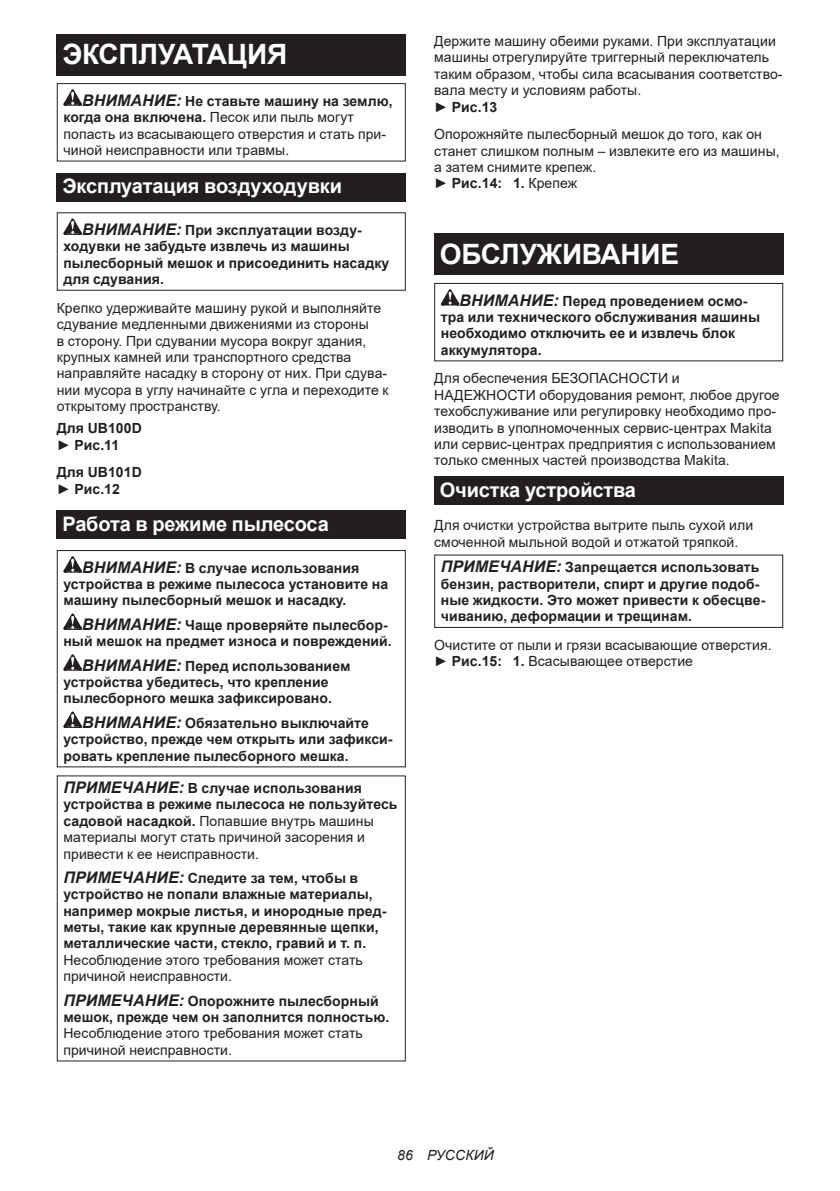
<style>
.page{position:relative;width:840px;height:1191px;background:#fff}
.page>*{position:absolute;margin:0;border:0;box-sizing:border-box;transform-origin:0 0}
.t1{font:700 28px "Arial";letter-spacing:-.01em;color:#fff}
.t2{font:700 20px "Arial";letter-spacing:-.01em;color:#fff}
.t3{font:14px/16.4px "Arial";letter-spacing:.005em;color:#231f20}
.t4{font:700 14px/16.4px "Arial";letter-spacing:.005em;color:#231f20}
.t5{font:italic 14px "Arial";letter-spacing:.005em;color:#231f20}
.s1{font-weight:700;font-style:italic;font-size:16px}
.s2{font-weight:700}
.s3{font-style:italic;font-size:16px}
.s4{font-weight:400}
</style>
<div class="page">
<div style="left:57px;top:34px;width:348px;height:41px;background:#231f20"></div>
<svg style="left:63px;top:89px;width:19px;height:17px"></svg>
<div style="left:57px;top:83px;width:348px;height:79px;border:1px solid #231f20"></div>
<div style="left:57px;top:173px;width:348px;height:28px;background:#231f20"></div>
<svg style="left:63px;top:218px;width:19px;height:17px"></svg>
<div style="left:57px;top:212px;width:348px;height:79px;border:1px solid #231f20"></div>
<div style="left:57px;top:510px;width:348px;height:29px;background:#231f20"></div>
<svg style="left:63px;top:556px;width:19px;height:16px"></svg>
<svg style="left:63px;top:613px;width:19px;height:17px"></svg>
<svg style="left:63px;top:654px;width:19px;height:16px"></svg>
<svg style="left:63px;top:711px;width:19px;height:17px"></svg>
<div style="left:57px;top:550px;width:348px;height:217px;border:1px solid #231f20"></div>
<div style="left:434px;top:234px;width:348px;height:41px;background:#231f20"></div>
<svg style="left:440px;top:289px;width:19px;height:16px"></svg>
<div style="left:434px;top:283px;width:348px;height:78px;border:1px solid #231f20"></div>
<div style="left:434px;top:477px;width:348px;height:28px;background:#231f20"></div>
<div style="left:434px;top:554px;width:348px;height:74px;border:1px solid #231f20"></div>
<h1 class="t1" style="left:62px;top:34px;width:226px">ЭКСПЛУАТАЦИЯ</h1>
<p class="t3" style="left:63px;top:92px;width:330px;text-indent:19px"><span class="s1">ВНИМАНИЕ:</span> <span class="s2">Не ставьте машину на землю, когда она включена.</span> Песок или пыль могут попасть из всасывающего отверстия и стать при&shy;чиной неисправности или травмы.</p>
<h2 class="t2" style="left:62px;top:172px;width:281px">Эксплуатация воздуходувки</h2>
<p class="t4" style="left:63px;top:222px;width:327px;text-indent:19px"><span class="s3">ВНИМАНИЕ:</span> При эксплуатации возду&shy;ходувки не забудьте извлечь из машины пылесборный мешок и присоединить насадку для сдувания.</p>
<p class="t3" style="left:57px;top:299px;width:333px">Крепко удерживайте машину рукой и выполняйте сдувание медленными движениями из стороны<br>в сторону. При сдувании мусора вокруг здания, крупных камней или транспортного средства направляйте насадку в сторону от них. При сдува&shy;нии мусора в углу начинайте с угла и переходите к открытому пространству.</p>
<p class="t4" style="left:57px;top:420px;width:86px">Для UB100D <span class="s4">►</span> Рис.11</p>
<p class="t4" style="left:57px;top:464px;width:86px">Для UB101D <span class="s4">►</span> Рис.12</p>
<h2 class="t2" style="left:62px;top:509px;width:268px">Работа в режиме пылесоса</h2>
<p class="t4" style="left:63px;top:560px;width:326px;text-indent:19px"><span class="s3">ВНИМАНИЕ:</span> В случае использования устройства в режиме пылесоса установите на машину пылесборный мешок и насадку.</p>
<p class="t4" style="left:63px;top:617px;width:330px;text-align:right"><span class="s3">ВНИМАНИЕ:</span> Чаще проверяйте пылесбор&shy;ный мешок на предмет износа и повреждений.</p>
<p class="t4" style="left:63px;top:658px;width:288px;text-indent:19px"><span class="s3">ВНИМАНИЕ:</span> Перед использованием устройства убедитесь, что крепление пылесборного мешка зафиксировано.</p>
<p class="t4" style="left:63px;top:715px;width:330px;text-indent:19px"><span class="s3">ВНИМАНИЕ:</span> Обязательно выключайте устройство, прежде чем открыть или зафикси&shy;ровать крепление пылесборного мешка.</p>
<p class="t3" style="left:63px;top:779px;width:335px"><span class="s1">ПРИМЕЧАНИЕ:</span> <span class="s2">В случае использования устройства в режиме пылесоса не пользуйтесь садовой насадкой.</span> Попавшие внутрь машины материалы могут стать причиной засорения и привести к ее неисправности.</p>
<p class="t4" style="left:63px;top:870px;width:324px"><span class="s3">ПРИМЕЧАНИЕ:</span> Следите за тем, чтобы в устройство не попали влажные материалы, например мокрые листья, и инородные пред&shy;меты, такие как крупные деревянные щепки, металлические части, стекло, гравий и т. п.</p>
<p class="t3" style="left:63px;top:951px;width:301px">Несоблюдение этого требования может стать причиной неисправности.</p>
<p class="t4" style="left:63px;top:992px;width:327px"><span class="s3">ПРИМЕЧАНИЕ:</span> Опорожните пылесборный мешок, прежде чем он заполнится полностью.</p>
<p class="t3" style="left:63px;top:1025px;width:301px">Несоблюдение этого требования может стать причиной неисправности.</p>
<p class="t3" style="left:434px;top:33px;width:350px">Держите машину обеими руками. При эксплуатации машины отрегулируйте триггерный переключатель таким образом, чтобы сила всасывания соответство&shy;вала месту и условиям работы.<br>► <span class="s2">Рис.13</span></p>
<p class="t3" style="left:434px;top:126px;width:347px">Опорожняйте пылесборный мешок до того, как он станет слишком полным – извлеките его из машины, а затем снимите крепеж.<br>► <span class="s2">Рис.14: 1.</span> Крепеж</p>
<h1 class="t1" style="left:439px;top:234px;width:241px">ОБСЛУЖИВАНИЕ</h1>
<p class="t4" style="left:440px;top:292px;width:320px;text-indent:19px"><span class="s3">ВНИМАНИЕ:</span> Перед проведением осмо&shy;тра или технического обслуживания машины необходимо отключить ее и извлечь блок аккумулятора.</p>
<p class="t3" style="left:434px;top:370px;width:347px">Для обеспечения БЕЗОПАСНОСТИ и НАДЕЖНОСТИ оборудования ремонт, любое другое техобслуживание или регулировку необходимо про&shy;изводить в уполномоченных сервис-центрах Makita или сервис-центрах предприятия с использованием только сменных частей производства Makita.</p>
<h2 class="t2" style="left:439px;top:475px;width:198px">Очистка устройства</h2>
<p class="t3" style="left:434px;top:517px;width:320px">Для очистки устройства вытрите пыль сухой или смоченной мыльной водой и отжатой тряпкой.</p>
<p class="t4" style="left:440px;top:559px;width:326px"><span class="s3">ПРИМЕЧАНИЕ:</span> Запрещается использовать бензин, растворители, спирт и другие подоб&shy;ные жидкости. Это может привести к обесцве&shy;чиванию, деформации и трещинам.</p>
<p class="t3" style="left:434px;top:637px;width:339px">Очистите от пыли и грязи всасывающие отверстия. ► <span class="s2">Рис.15: 1.</span> Всасывающее отверстие</p>
<p class="t5" style="left:397px;top:1146px;width:98px">86 РУССКИЙ</p>
</div>
